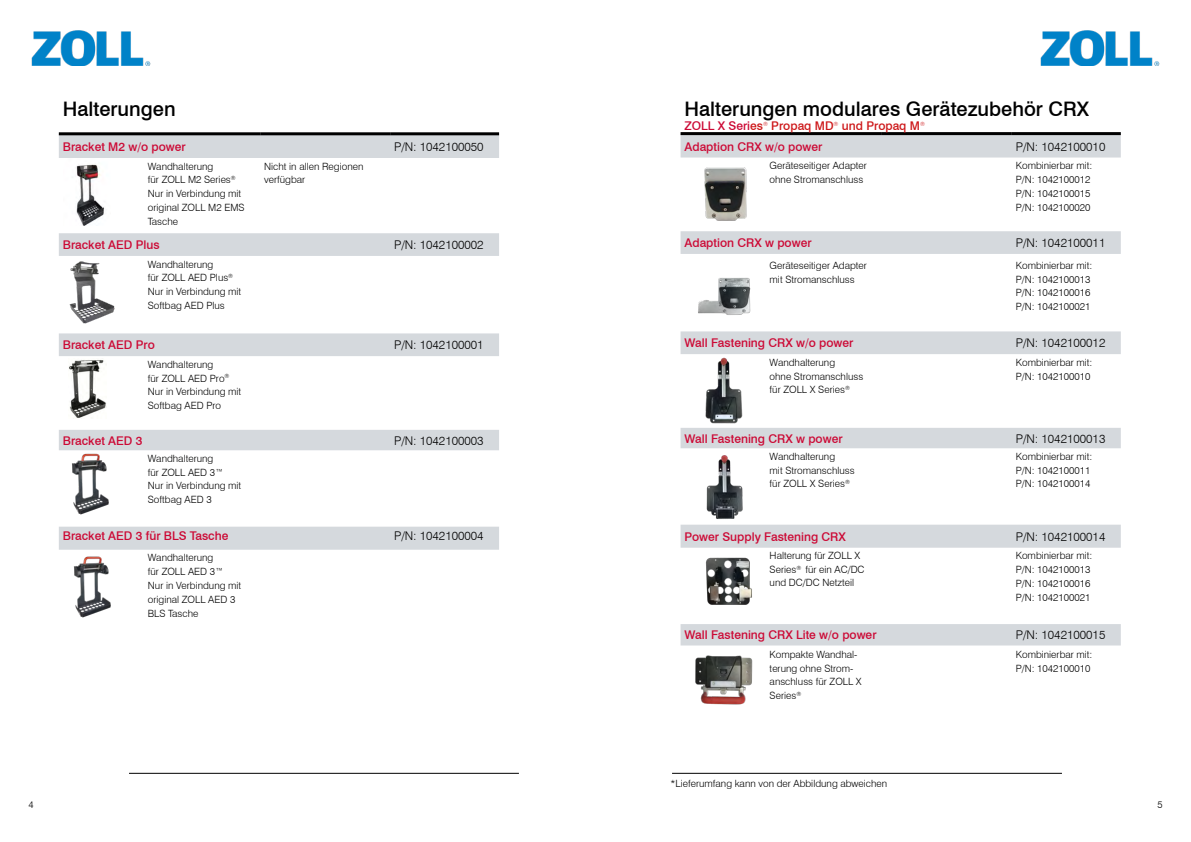
<style>
.page{position:relative;width:1191px;height:842px;background:#fff}
.page>*{position:absolute;margin:0;border:0;box-sizing:border-box;transform-origin:0 0}
.t1{font:500 20px "Swiss 721 BT";color:#000}
.t2{font:500 12px/21.1px "Swiss 721 BT";color:#cc0935}
.t3{font:300 12px "Swiss 721 BT";color:#000}
.t4{font:300 10px/13.8px "Swiss 721 BT";color:#000}
.t5{font:300 9.7px "Swiss 721 BT";color:#000}
.s1{color:#cd1719}
</style>
<div class="page">
<hr style="left:129px;top:773px;width:390px;height:1px;background:#000">
<hr style="left:672px;top:773px;width:390px;height:1px;background:#000">
<svg style="left:680px;top:135px;width:440px;height:510px"></svg>
<hr style="left:680px;top:132px;width:202px;height:3px;background:#000">
<hr style="left:882px;top:132px;width:129px;height:3px;background:#000">
<hr style="left:1011px;top:132px;width:109px;height:3px;background:#000">
<svg style="left:59px;top:135px;width:440px;height:415px"></svg>
<hr style="left:59px;top:132px;width:201px;height:3px;background:#000">
<hr style="left:260px;top:132px;width:130px;height:3px;background:#000">
<hr style="left:390px;top:132px;width:109px;height:3px;background:#000">
<img style="left:31px;top:30px;width:120px;height:35px">
<img style="left:61px;top:450px;width:55px;height:69px">
<img style="left:69px;top:359px;width:37px;height:59px">
<img style="left:69px;top:260px;width:47px;height:64px">
<img style="left:1040px;top:30px;width:120px;height:35px">
<img style="left:693px;top:642px;width:70px;height:63px">
<img style="left:74px;top:556px;width:37px;height:62px">
<img style="left:693px;top:351px;width:67px;height:84px">
<img style="left:694px;top:258px;width:64px;height:68px">
<img style="left:700px;top:163px;width:51px;height:63px">
<img style="left:699px;top:453px;width:52px;height:68px">
<img style="left:698px;top:553px;width:56px;height:54px">
<h1 class="t1" style="left:63px;top:97px;width:114px">Halterungen</h1>
<p class="t2" style="left:63px;top:136px;width:124px">Bracket M2 w/o power</p>
<p class="t3" style="left:394px;top:140px;width:91px">P/N: 1042100050</p>
<p class="t4" style="left:148px;top:159px;width:98px">Wandhalterung<br>für ZOLL M2 Series<sup>®<br></sup>Nur in Verbindung mit original ZOLL M2 EMS<br>Tasche</p>
<p class="t4" style="left:264px;top:159px;width:101px">Nicht in allen Regionen verfügbar</p>
<p class="t2" style="left:63px;top:234px;width:98px">Bracket AED Plus</p>
<p class="t3" style="left:394px;top:238px;width:91px">P/N: 1042100002</p>
<p class="t4" style="left:148px;top:257px;width:95px">Wandhalterung<br>für ZOLL AED Plus<sup>®<br></sup>Nur in Verbindung mit<br>Softbag AED Plus</p>
<p class="t2" style="left:63px;top:334px;width:94px">Bracket AED Pro</p>
<p class="t3" style="left:394px;top:338px;width:91px">P/N: 1042100001</p>
<p class="t4" style="left:148px;top:357px;width:95px">Wandhalterung<br>für ZOLL AED Pro<sup>®<br></sup>Nur in Verbindung mit<br>Softbag AED Pro</p>
<p class="t2" style="left:63px;top:430px;width:81px">Bracket AED 3</p>
<p class="t3" style="left:394px;top:433px;width:91px">P/N: 1042100003</p>
<p class="t4" style="left:148px;top:451px;width:95px">Wandhalterung<br>für ZOLL AED 3™<br>Nur in Verbindung mit<br>Softbag AED 3</p>
<p class="t2" style="left:63px;top:525px;width:167px">Bracket AED 3 für BLS Tasche</p>
<p class="t3" style="left:394px;top:528px;width:91px">P/N: 1042100004</p>
<p class="t4" style="left:148px;top:551px;width:95px">Wandhalterung<br>für ZOLL AED 3™<br>Nur in Verbindung mit original ZOLL AED 3<br>BLS Tasche</p>
<h1 class="t1" style="left:684px;top:97px;width:406px">Halterungen modulares Gerätezubehör CRX</h1>
<p class="t2" style="left:684px;top:115px;width:242px">ZOLL X Seri<span class="s1">es</span><sup>®</sup> <span class="s1">Propaq MD</span><sup>®</sup> <span class="s1">und Propaq M</span><sup>®<br></sup>Adaption CRX w/o power</p>
<p class="t3" style="left:1015px;top:139px;width:91px">P/N: 1042100010</p>
<p class="t4" style="left:769px;top:159px;width:99px">Geräteseitiger Adapter ohne Stromanschluss</p>
<p class="t4" style="left:1015px;top:159px;width:78px">Kombinierbar mit:<br>P/N: 1042100012<br>P/N: 1042100015<br>P/N: 1042100020</p>
<p class="t2" style="left:684px;top:232px;width:129px">Adaption CRX w power</p>
<p class="t3" style="left:1015px;top:236px;width:91px">P/N: 1042100011</p>
<p class="t4" style="left:769px;top:258px;width:99px">Geräteseitiger Adapter mit Stromanschluss</p>
<p class="t4" style="left:1015px;top:258px;width:78px">Kombinierbar mit:<br>P/N: 1042100013<br>P/N: 1042100016<br>P/N: 1042100021</p>
<p class="t2" style="left:684px;top:332px;width:170px">Wall Fastening CRX w/o power</p>
<p class="t3" style="left:1015px;top:336px;width:91px">P/N: 1042100012</p>
<p class="t4" style="left:769px;top:355px;width:95px">Wandhalterung<br>ohne Stromanschluss für ZOLL X Series<sup>®</sup></p>
<p class="t4" style="left:1015px;top:355px;width:78px">Kombinierbar mit:<br>P/N: 1042100010</p>
<p class="t2" style="left:684px;top:428px;width:159px">Wall Fastening CRX w power</p>
<p class="t3" style="left:1015px;top:431px;width:91px">P/N: 1042100013</p>
<p class="t4" style="left:769px;top:449px;width:87px">Wandhalterung<br>mit Stromanschluss für ZOLL X Series<sup>®</sup></p>
<p class="t4" style="left:1015px;top:449px;width:78px">Kombinierbar mit:<br>P/N: 1042100011<br>P/N: 1042100014</p>
<p class="t2" style="left:684px;top:526px;width:163px">Power Supply Fastening CRX</p>
<p class="t3" style="left:1015px;top:529px;width:91px">P/N: 1042100014</p>
<p class="t4" style="left:769px;top:549px;width:96px;line-height:13.4px">Halterung für ZOLL X<br>Series<sup>®</sup> für ein AC/DC und DC/DC Netzteil</p>
<p class="t4" style="left:1015px;top:549px;width:78px">Kombinierbar mit:<br>P/N: 1042100013<br>P/N: 1042100016<br>P/N: 1042100021</p>
<p class="t2" style="left:684px;top:624px;width:193px">Wall Fastening CRX Lite w/o power</p>
<p class="t3" style="left:1015px;top:628px;width:91px">P/N: 1042100015</p>
<p class="t4" style="left:769px;top:647px;width:94px">Kompakte Wandhal&shy;terung ohne Strom&shy;anschluss für ZOLL X<br>Series<sup>®</sup></p>
<p class="t4" style="left:1015px;top:647px;width:78px">Kombinierbar mit:<br>P/N: 1042100010</p>
<p class="t4" style="left:670px;top:777px;width:218px">*Lieferumfang kann von der Abbildung abweichen</p>
<p class="t5" style="left:28px;top:798px;width:7px">4</p>
<p class="t5" style="left:1157px;top:798px;width:7px">5</p>
</div>
